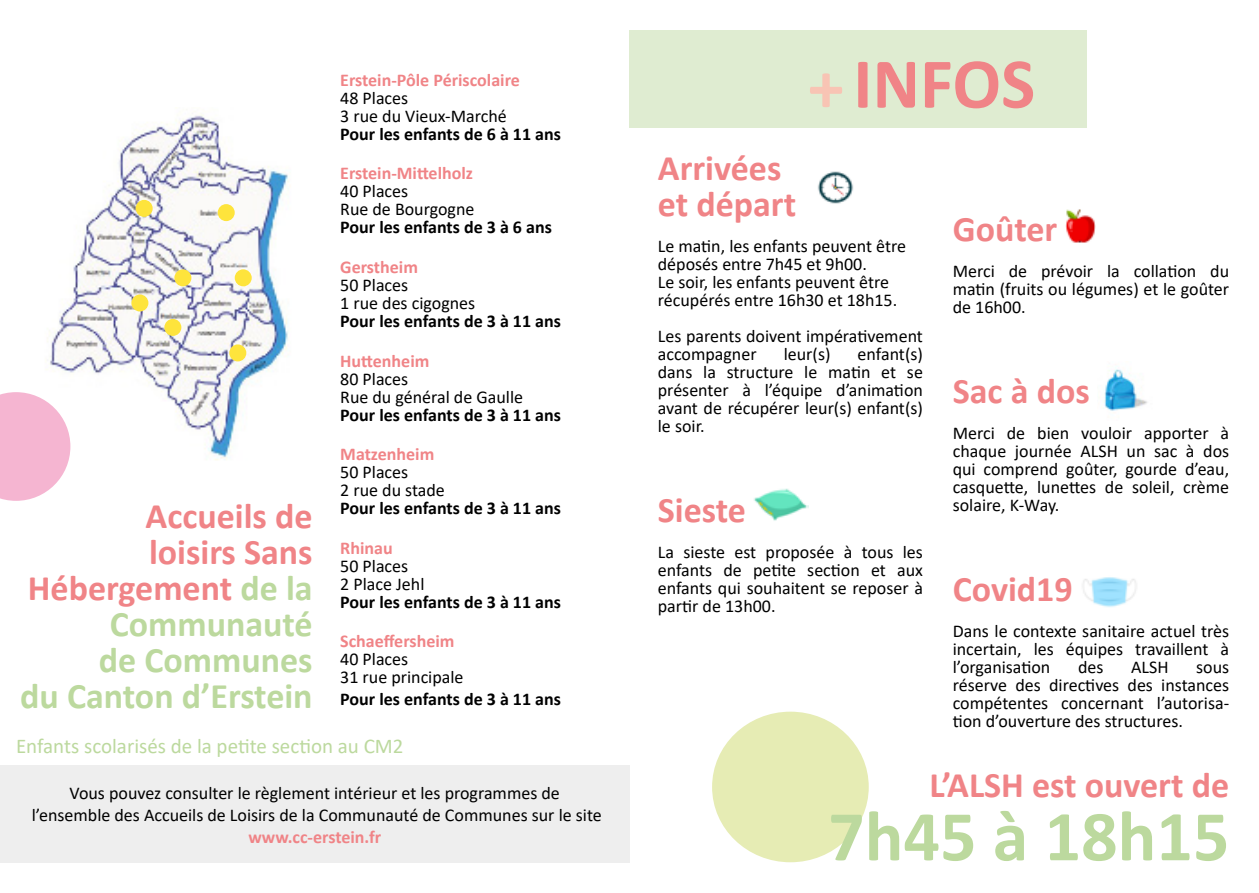
<style>
.page{position:relative;width:1259px;height:893px;background:#fff}
.page>*{position:absolute;margin:0;border:0;box-sizing:border-box;transform-origin:0 0}
.t1{font:700 72px "Calibri";color:#bcd99e}
.t2{font:700 72px "Calibri";color:#f08487}
.t3{font:700 36px/36px "Calibri";color:#bcd99e;text-align:right}
.t4{font:700 36px/36px "Calibri";color:#f08487}
.t5{font:21px "Calibri";color:#bcd99e}
.t6{font:18px/18px "Calibri";color:#000}
.t7{font:700 18px "Calibri";color:#000}
.t8{font:700 18px "Calibri";color:#f08487}
.s1{color:#f08487}
.s2{color:#f8c4b4}
</style>
<div class="page">
<div style="left:0;top:765px;width:629px;height:98px;background:#eee"></div>
<img style="left:46px;top:114px;width:243px;height:346px">
<div style="left:218px;top:204px;width:17px;height:17px;background:#fee43c;border-radius:50%"></div>
<div style="left:164px;top:319px;width:17px;height:17px;background:#fee43c;border-radius:50%"></div>
<div style="left:174px;top:269px;width:17px;height:17px;background:#fee43c;border-radius:50%"></div>
<div style="left:235px;top:269px;width:17px;height:17px;background:#fee43c;border-radius:50%"></div>
<div style="left:229px;top:344px;width:17px;height:17px;background:#fee43c;border-radius:50%"></div>
<div style="left:136px;top:200px;width:17px;height:17px;background:#fee43c;border-radius:50%"></div>
<div style="left:131px;top:294px;width:17px;height:17px;background:#fee43c;border-radius:50%"></div>
<svg style="left:0;top:392px;width:70px;height:109px"></svg>
<div style="left:629px;top:30px;width:457px;height:98px;background:#dfecd1"></div>
<div style="left:712px;top:712px;width:156px;height:150px;background:#e6ecb4;border-radius:50%"></div>
<img style="left:1104px;top:369px;width:43px;height:42px">
<img style="left:754px;top:488px;width:54px;height:33px">
<img style="left:817px;top:171px;width:37px;height:33px">
<img style="left:1083px;top:577px;width:53px;height:30px">
<img style="left:1066px;top:209px;width:29px;height:34px">
<h2 class="t3" style="left:20px;top:497px;width:294px"><span class="s1">Accueils de<br>loisirs Sans<br>Hébergement</span> de la<br>Communauté<br>de Communes<br>du Canton d’Erstein</h2>
<p class="t8" style="left:340px;top:67px;width:181px">Erstein-Pôle Périscolaire</p>
<p class="t6" style="left:340px;top:88px;width:168px">48 Places<br>3 rue du Vieux-Marché</p>
<p class="t7" style="left:340px;top:121px;width:222px">Pour les enfants de 6 à 11 ans</p>
<p class="t8" style="left:340px;top:161px;width:134px">Erstein-Mittelholz</p>
<p class="t6" style="left:340px;top:182px;width:136px">40 Places<br>Rue de Bourgogne</p>
<p class="t7" style="left:340px;top:215px;width:213px">Pour les enfants de 3 à 6 ans</p>
<p class="t8" style="left:340px;top:254px;width:79px">Gerstheim</p>
<p class="t6" style="left:340px;top:276px;width:136px">50 Places<br>1 rue des cigognes</p>
<p class="t7" style="left:340px;top:308px;width:222px">Pour les enfants de 3 à 11 ans</p>
<p class="t8" style="left:340px;top:348px;width:91px">Huttenheim</p>
<p class="t6" style="left:340px;top:369px;width:184px">80 Places<br>Rue du général de Gaulle</p>
<p class="t7" style="left:340px;top:402px;width:222px">Pour les enfants de 3 à 11 ans</p>
<p class="t8" style="left:340px;top:441px;width:96px">Matzenheim</p>
<p class="t6" style="left:340px;top:463px;width:106px">50 Places<br>2 rue du stade</p>
<p class="t7" style="left:340px;top:495px;width:222px">Pour les enfants de 3 à 11 ans</p>
<p class="t8" style="left:340px;top:535px;width:54px">Rhinau</p>
<p class="t6" style="left:340px;top:556px;width:86px">50 Places<br>2 Place Jehl</p>
<p class="t7" style="left:340px;top:589px;width:222px">Pour les enfants de 3 à 11 ans</p>
<p class="t8" style="left:340px;top:629px;width:116px">Schaeffersheim</p>
<p class="t6" style="left:340px;top:650px;width:125px">40 Places<br>31 rue principale</p>
<p class="t7" style="left:340px;top:686px;width:222px">Pour les enfants de 3 à 11 ans</p>
<p class="t5" style="left:16px;top:731px;width:389px">Enfants scolarisés de la petite section au CM2</p>
<p class="t6" style="left:32px;top:782px;width:571px;line-height:21.6px;text-align:center">Vous pouvez consulter le règlement intérieur et les programmes de l’ensemble des Accueils de Loisirs de la Communauté de Communes sur le site</p>
<p class="t8" style="left:248px;top:824px;width:134px">www.cc-erstein.fr</p>
<h1 class="t2" style="left:808px;top:33px;width:229px"><span class="s2">+</span> INFOS</h1>
<h2 class="t4" style="left:658px;top:149px;width:140px">Arrivées et départ</h2>
<p class="t6" style="left:658px;top:237px;width:250px">Le matin, les enfants peuvent être déposés entre 7h45 et 9h00.<br>Le soir, les enfants peuvent être récupérés entre 16h30 et 18h15.</p>
<p class="t6" style="left:658px;top:327px;width:267px">Les parents doivent impérativement accompagner</p>
<p class="t6" style="left:658px;top:345px;width:267px;text-align:justify;text-indent:200px">enfant(s) dans la structure le matin et se présenter à l’équipe d’animation avant de récupérer leur(s) enfant(s) le soir.</p>
<p class="t6" style="left:783px;top:345px;width:48px">leur(s)</p>
<h2 class="t4" style="left:658px;top:492px;width:90px">Sieste</h2>
<p class="t6" style="left:658px;top:543px;width:267px;text-align:justify">La sieste est proposée à tous les enfants de petite section et aux enfants qui souhaitent se reposer à partir de 13h00.</p>
<h2 class="t4" style="left:952px;top:211px;width:106px">Goûter</h2>
<p class="t6" style="left:952px;top:262px;width:278px;text-align:justify">Merci de prévoir la collation du matin (fruits ou légumes) et le goûter de 16h00.</p>
<h2 class="t4" style="left:952px;top:373px;width:138px">Sac à dos</h2>
<p class="t6" style="left:952px;top:424px;width:278px;text-align:justify">Merci de bien vouloir apporter à chaque journée ALSH un sac à dos qui comprend goûter, gourde d’eau, casquette, lunettes de soleil, crème solaire, K-Way.</p>
<h2 class="t4" style="left:952px;top:571px;width:122px">Covid19</h2>
<p class="t6" style="left:952px;top:622px;width:278px;text-align:justify">Dans le contexte sanitaire actuel très incertain, les équipes travaillent à l’organisation</p>
<p class="t6" style="left:1078px;top:658px;width:27px">des</p>
<p class="t6" style="left:1131px;top:658px;width:39px">ALSH</p>
<p class="t6" style="left:952px;top:658px;width:278px;text-align:justify;text-indent:243px">sous réserve des directives des instances compétentes concernant l’autorisa&shy;tion d’ouverture des structures.</p>
<h2 class="t4" style="left:929px;top:766px;width:301px">L’ALSH est ouvert de</h2>
<h1 class="t1" style="left:828px;top:785px;width:402px">7h45 à 18h15</h1>
</div>
